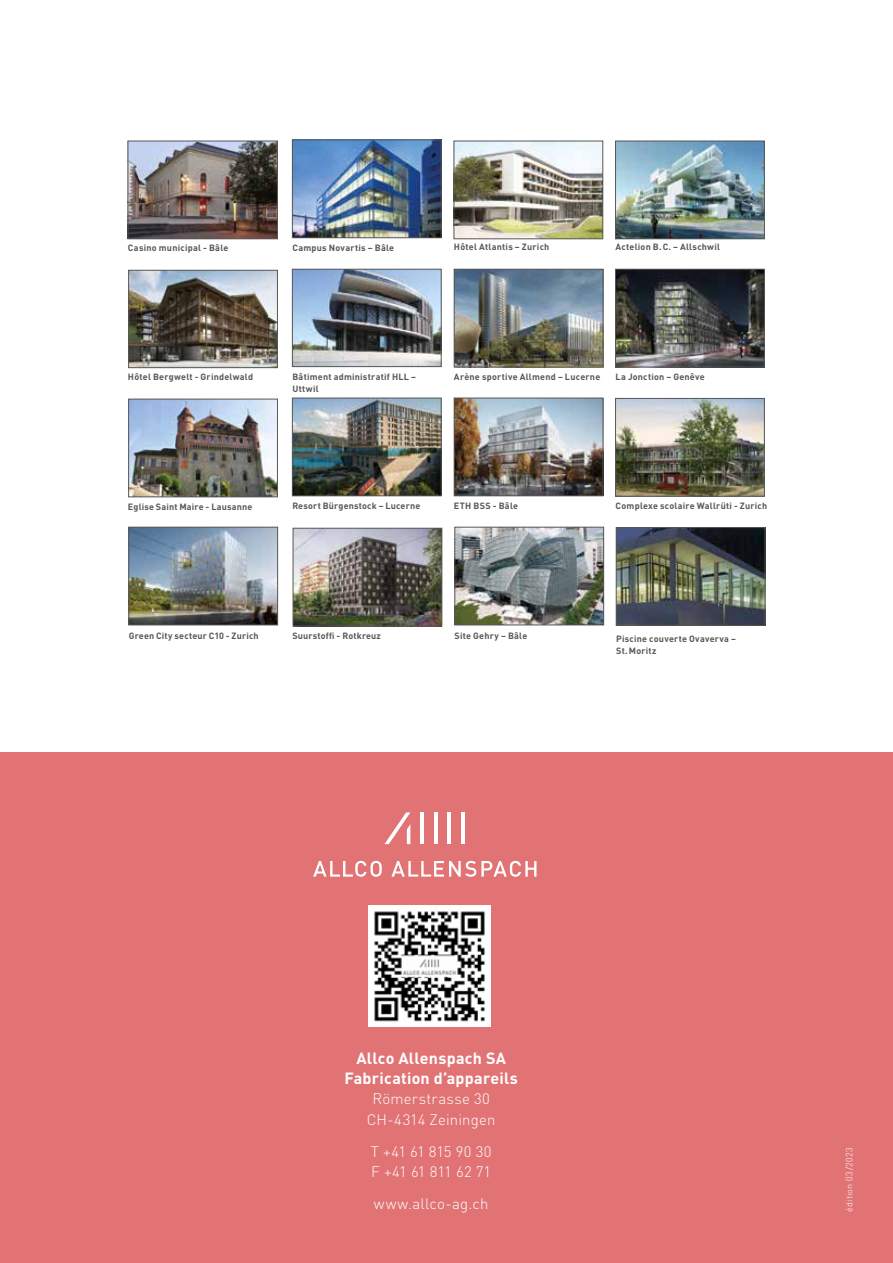
<style>
.page{position:relative;width:893px;height:1263px;background:#fff}
.page>*{position:absolute;margin:0;border:0;box-sizing:border-box;transform-origin:0 0}
.t1{font:700 16.05px/20.2px "DIN Pro";letter-spacing:.015em;color:#fff;text-align:center}
.t2{font:300 15px/20.2px "DIN Pro";letter-spacing:.01em;color:#fff;text-align:center}
.t3{font:300 15px/20.2px "DIN Pro";letter-spacing:-.015em;color:#fff}
.t4{font:700 9px/12px "DIN Pro";letter-spacing:.025em;color:#575756}
.t5{font:300 9px "DIN Pro";letter-spacing:.03em;color:#fff}
</style>
<div class="page">
<div style="left:0;top:753px;width:893px;height:510px;background:#e17375"></div>
<svg style="left:313px;top:861px;width:69px;height:16px"></svg>
<svg style="left:391px;top:861px;width:145px;height:16px"></svg>
<hr style="left:420px;top:812px;width:4px;height:32px;background:#fff">
<hr style="left:434px;top:812px;width:3px;height:32px;background:#fff">
<hr style="left:447px;top:812px;width:4px;height:32px;background:#fff">
<hr style="left:461px;top:812px;width:4px;height:32px;background:#fff">
<svg style="left:384px;top:812px;width:26px;height:32px"></svg>
<img style="left:369px;top:906px;width:121px;height:120px">
<img style="left:456px;top:400px;width:145px;height:94px">
<div style="left:454px;top:398px;width:149px;height:98px;border:1px solid #575756"></div>
<img style="left:456px;top:143px;width:145px;height:94px">
<div style="left:454px;top:141px;width:149px;height:98px;border:1px solid #575756"></div>
<img style="left:294px;top:400px;width:146px;height:94px">
<div style="left:292px;top:398px;width:150px;height:98px;border:1px solid #575756"></div>
<img style="left:456px;top:271px;width:145px;height:94px">
<div style="left:454px;top:269px;width:149px;height:98px;border:1px solid #575756"></div>
<img style="left:617px;top:400px;width:146px;height:95px">
<div style="left:615px;top:398px;width:150px;height:99px;border:1px solid #575756"></div>
<img style="left:294px;top:142px;width:146px;height:94px">
<div style="left:292px;top:140px;width:150px;height:98px;border:1px solid #575756"></div>
<img style="left:617px;top:143px;width:146px;height:94px">
<div style="left:615px;top:141px;width:150px;height:98px;border:1px solid #575756"></div>
<img style="left:294px;top:271px;width:146px;height:94px">
<div style="left:292px;top:269px;width:150px;height:98px;border:1px solid #575756"></div>
<img style="left:617px;top:271px;width:146px;height:94px">
<div style="left:615px;top:269px;width:150px;height:98px;border:1px solid #575756"></div>
<img style="left:130px;top:401px;width:146px;height:94px">
<div style="left:128px;top:399px;width:150px;height:98px;border:1px solid #575756"></div>
<img style="left:130px;top:143px;width:146px;height:94px">
<div style="left:128px;top:141px;width:150px;height:98px;border:1px solid #575756"></div>
<img style="left:130px;top:272px;width:146px;height:94px">
<div style="left:128px;top:270px;width:150px;height:98px;border:1px solid #575756"></div>
<img style="left:456px;top:529px;width:146px;height:94px">
<div style="left:454px;top:527px;width:150px;height:98px;border:1px solid #575756"></div>
<img style="left:130px;top:529px;width:146px;height:94px">
<div style="left:128px;top:527px;width:150px;height:98px;border:1px solid #575756"></div>
<img style="left:618px;top:529px;width:145px;height:95px">
<div style="left:616px;top:527px;width:149px;height:99px;border:1px solid #575756"></div>
<img style="left:295px;top:530px;width:145px;height:94px">
<div style="left:293px;top:528px;width:149px;height:98px;border:1px solid #575756"></div>
<p class="t4" style="left:128px;top:241px;width:102px">Casino municipal - Bâle</p>
<p class="t4" style="left:292px;top:241px;width:103px">Campus Novartis – Bâle</p>
<p class="t4" style="left:454px;top:241px;width:97px">Hôtel Atlantis – Zurich</p>
<p class="t4" style="left:615px;top:241px;width:106px">Actelion B.C. – Allschwil</p>
<p class="t4" style="left:128px;top:371px;width:127px">Hôtel Bergwelt - Grindelwald</p>
<p class="t4" style="left:292px;top:370px;width:125px">Bâtiment administratif HLL –</p>
<p class="t4" style="left:454px;top:370px;width:148px">Arène sportive Allmend – Lucerne</p>
<p class="t4" style="left:616px;top:370px;width:91px">La Jonction – Genêve</p>
<p class="t4" style="left:292px;top:382px;width:28px">Uttwil</p>
<p class="t4" style="left:128px;top:500px;width:126px">Eglise Saint Maire - Lausanne</p>
<p class="t4" style="left:292px;top:500px;width:129px">Resort Bürgenstock – Lucerne</p>
<p class="t4" style="left:454px;top:500px;width:66px">ETH BSS - Bâle</p>
<p class="t4" style="left:616px;top:500px;width:153px">Complexe scolaire Wallrüti - Zurich</p>
<p class="t4" style="left:292px;top:629px;width:90px">Suurstoffi - Rotkreuz</p>
<p class="t4" style="left:455px;top:629px;width:74px">Site Gehry – Bâle</p>
<p class="t4" style="left:129px;top:629px;width:131px">Green City secteur C10 - Zurich</p>
<p class="t4" style="left:616px;top:632px;width:121px">Piscine couverte Ovaverva –<br>St.Moritz</p>
<h1 class="t1" style="left:344px;top:1047px;width:175px">Allco Allenspach SA<br>Fabrication d’appareils</h1>
<h2 class="t2" style="left:367px;top:1088px;width:130px">Römerstrasse 30<br>CH-4314 Zeiningen</h2>
<h2 class="t3" style="left:371px;top:1141px;width:122px">T +41 61 815 90 30<br>F +41 61 811 62 71</h2>
<h2 class="t2" style="left:374px;top:1193px;width:116px">www.allco-ag.ch</h2>
<p class="t5" style="left:843px;top:1212px;width:66px;rotate:-90deg">édition 03/2023</p>
</div>
